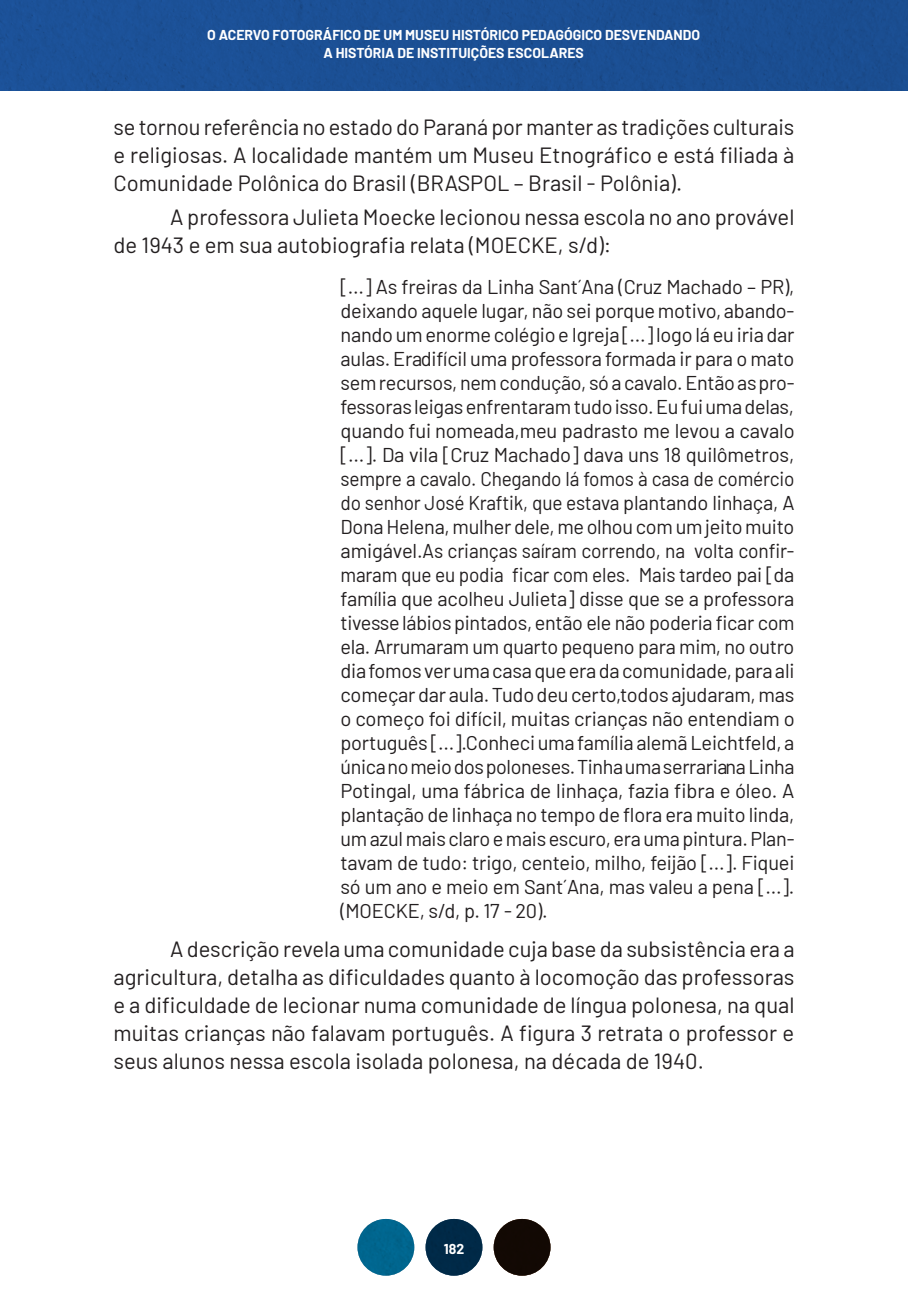
<style>
.page{position:relative;width:908px;height:1304px;background:#fff}
.page>*{position:absolute;margin:0;border:0;box-sizing:border-box;transform-origin:0 0}
.textocorrido{font:22px/28px "Barlow";color:#231f20;text-align:justify}
.citacao{font:20px/24px "Barlow";letter-spacing:-.01em;color:#231f20;text-align:justify}
.t1{font:700 14px/18px "Barlow";color:#fff;text-align:center}
</style>
<div class="page">
<div style="left:0;top:0;width:907px;height:91px;background:#1b4f94"></div>
<div style="left:493px;top:1219px;width:57px;height:57px;background:#120904;border-radius:50%"></div>
<div style="left:425px;top:1219px;width:57px;height:57px;background:#002a47;border-radius:50%"></div>
<div style="left:357px;top:1219px;width:57px;height:57px;background:#00668e;border-radius:50%"></div>
<p class="t1" style="left:207px;top:25px;width:494px">O ACERVO FOTOGRÁFICO DE UM MUSEU HISTÓRICO PEDAGÓGICO DESVENDANDO<br>A HISTÓRIA DE INSTITUIÇÕES ESCOLARES</p>
<p class="textocorrido" style="left:113px;top:112px;width:682px">se tornou referência no estado do Paraná por manter as tradições culturais e religiosas. A localidade mantém um Museu Etnográfico e está filiada à Comunidade Polônica do Brasil (BRASPOL – Brasil - Polônia).</p>
<p class="textocorrido" style="left:113px;top:201px;width:682px;text-indent:57px">A professora Julieta Moecke lecionou nessa escola no ano provável de 1943 e em sua autobiografia relata (MOECKE, s/d):</p>
<p class="citacao" style="left:340px;top:273px;width:455px">[...] As freiras da Linha Sant´Ana (Cruz Machado – PR), deixando aquele lugar, não sei porque motivo, abando&shy;nando um enorme colégio e Igreja [...] logo lá eu iria dar aulas. Era difícil uma professora formada ir para o mato sem recursos, nem condução, só a cavalo. Então as pro&shy;fessoras leigas enfrentaram tudo isso. Eu fui uma delas, quando fui nomeada, meu padrasto me levou a cavalo [...]. Da vila [Cruz Machado] dava uns 18 quilômetros, sempre a cavalo. Chegando lá fomos à casa de comércio do senhor José Kraftik, que estava plantando linhaça, A Dona Helena, mulher dele, me olhou com um jeito muito amigável. As crianças saíram correndo, na volta confir&shy;maram que eu podia ficar com eles. Mais tarde o pai [da família que acolheu Julieta] disse que se a professora tivesse lábios pintados, então ele não poderia ficar com ela. Arrumaram um quarto pequeno para mim, no outro dia fomos ver uma casa que era da comunidade, para ali começar dar aula. Tudo deu certo, todos ajudaram, mas o começo foi difícil, muitas crianças não entendiam o português [...]. Conheci uma família alemã Leichtfeld, a única no meio dos poloneses. Tinha uma serraria na Linha Potingal, uma fábrica de linhaça, fazia fibra e óleo. A plantação de linhaça no tempo de flora era muito linda, um azul mais claro e mais escuro, era uma pintura. Plan&shy;tavam de tudo: trigo, centeio, milho, feijão [...]. Fiquei só um ano e meio em Sant´Ana, mas valeu a pena [...]. (MOECKE, s/d, p. 17 - 20).</p>
<p class="textocorrido" style="left:113px;top:934px;width:682px;text-indent:57px">A descrição revela uma comunidade cuja base da subsistência era a agricultura, detalha as dificuldades quanto à locomoção das professoras e a dificuldade de lecionar numa comunidade de língua polonesa, na qual muitas crianças não falavam português. A figura 3 retrata o professor e seus alunos nessa escola isolada polonesa, na década de 1940.</p>
<p class="t1" style="left:443px;top:1239px;width:22px">182</p>
</div>
